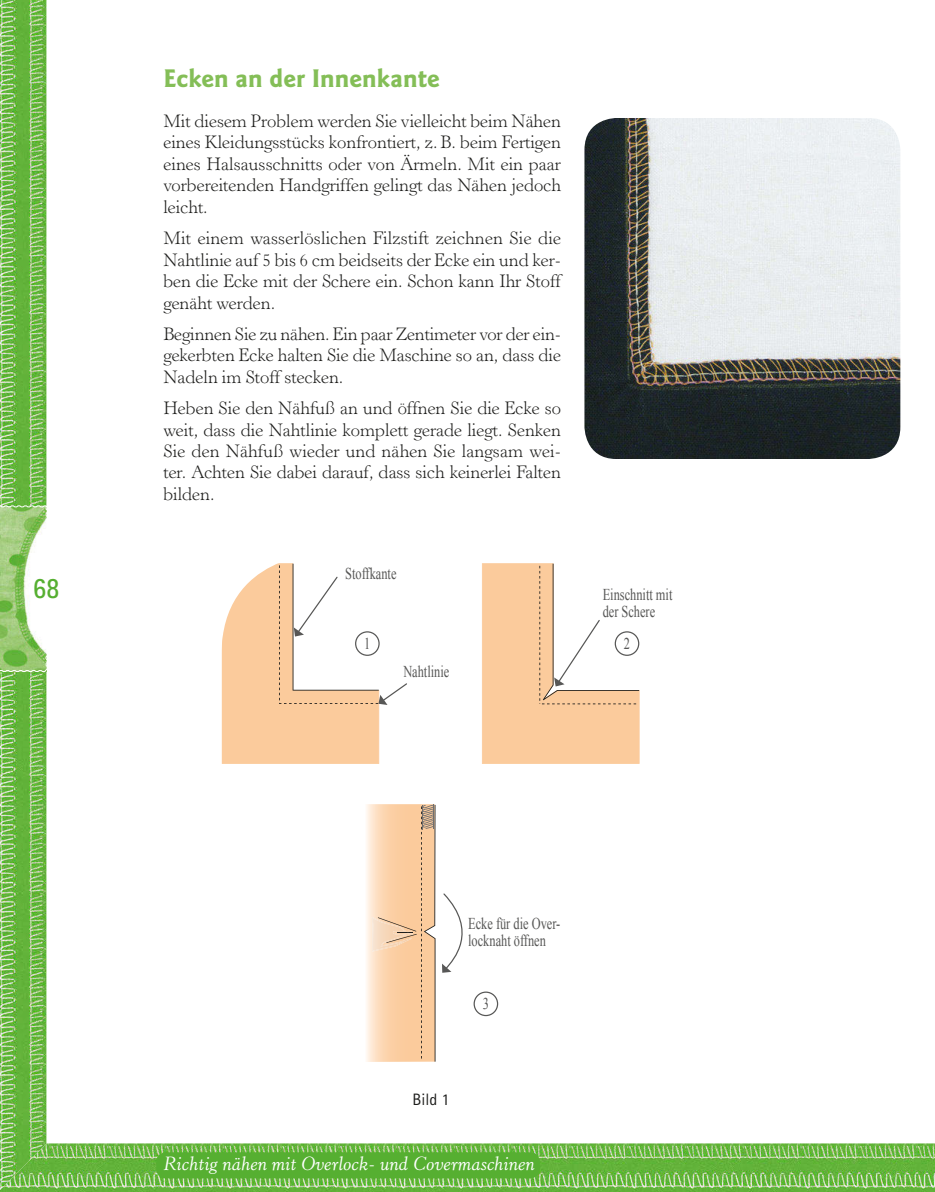
<style>
.page{position:relative;width:935px;height:1192px;background:#fff}
.page>*{position:absolute;margin:0;border:0;box-sizing:border-box;transform-origin:0 0}
.t1{font:700 29.7px "Rotis Sans Serif";color:#56af31;scale:.85 1}
.t2{font:700 26.4px "Goudy Sans";color:#84be57}
.t3{font:italic 18.9px "Horley Old Style";color:#fff}
.t4{font:300 18.15px/21.5px "Horley Old Style";color:#1d1d1b;text-align:justify}
.t5{font:16.5px/17px "Times New Roman";color:#575756;scale:.75 1}
.t6{font:16.5px "Rotis Sans Serif";color:#1d1d1b}
</style>
<div class="page">
<img style="left:46px;top:1143px;width:889px;height:49px">
<img style="left:0;top:0;width:46px;height:1192px">
<svg style="left:0;top:505px;width:47px;height:167px"></svg>
<div style="left:156px;top:1152px;width:384px;height:26px;background:#56af31;border-radius:10px"></div>
<img style="left:584px;top:118px;width:316px;height:341px;border-radius:32px">
<svg style="left:366px;top:804px;width:69px;height:258px"></svg>
<svg style="left:222px;top:563px;width:185px;height:201px"></svg>
<svg style="left:482px;top:563px;width:157px;height:201px"></svg>
<div style="left:355px;top:631px;width:25px;height:25px;border:1px solid #575756;border-radius:50%"></div>
<div style="left:615px;top:631px;width:24px;height:25px;border:1px solid #575756;border-radius:50%"></div>
<div style="left:473px;top:992px;width:25px;height:24px;border:1px solid #575756;border-radius:50%"></div>
<svg style="left:442px;top:893px;width:21px;height:80px"></svg>
<h1 class="t1" style="left:33px;top:577px;width:33px">68</h1>
<h2 class="t2" style="left:163px;top:68px;width:278px">Ecken an der Innenkante</h2>
<p class="t4" style="left:163px;top:112px;width:399px">Mit diesem Problem werden Sie vielleicht beim Nähen eines Kleidungsstücks konfrontiert, z. B. beim Fertigen eines Halsausschnitts oder von Ärmeln. Mit ein paar vorbereitenden Handgriffen gelingt das Nähen jedoch leicht.</p>
<p class="t4" style="left:163px;top:229px;width:399px">Mit einem wasserlöslichen Filzstift zeichnen Sie die Nahtlinie auf 5 bis 6 cm beidseits der Ecke ein und ker&shy;ben die Ecke mit der Schere ein. Schon kann Ihr Stoff genäht werden.</p>
<p class="t4" style="left:163px;top:325px;width:399px">Beginnen Sie zu nähen. Ein paar Zentimeter vor der ein&shy;gekerbten Ecke halten Sie die Maschine so an, dass die Nadeln im Stoff stecken.</p>
<p class="t4" style="left:163px;top:399px;width:399px">Heben Sie den Nähfuß an und öffnen Sie die Ecke so weit, dass die Nahtlinie komplett gerade liegt. Senken Sie den Nähfuß wieder und nähen Sie langsam wei&shy;ter. Achten Sie dabei darauf, dass sich keinerlei Falten bilden.</p>
<p class="t5" style="left:345px;top:565px;width:70px">Stoffkante</p>
<p class="t5" style="left:603px;top:586px;width:95px">Einschnitt mit der Schere</p>
<p class="t5" style="left:364px;top:635px;width:10px">1</p>
<p class="t5" style="left:624px;top:635px;width:10px">2</p>
<p class="t5" style="left:403px;top:663px;width:63px">Nahtlinie</p>
<p class="t5" style="left:468px;top:915px;width:124px">Ecke für die Over&shy;locknaht öffnen</p>
<p class="t5" style="left:483px;top:995px;width:10px">3</p>
<p class="t6" style="left:412px;top:1094px;width:39px">Bild 1</p>
<p class="t3" style="left:163px;top:1156px;width:373px">Richtig nähen mit Overlock- und Covermaschinen</p>
</div>
